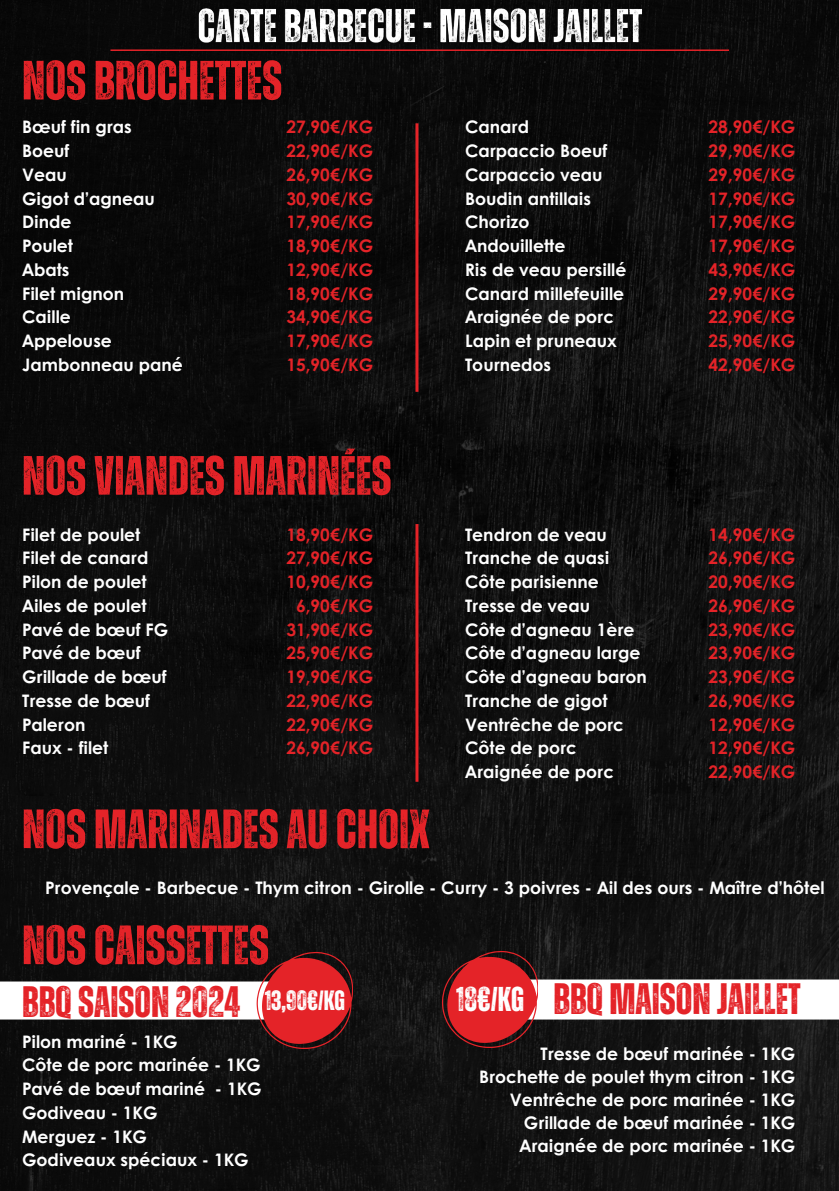
<style>
.page{position:relative;width:839px;height:1191px;background:#fff}
.page>*{position:absolute;margin:0;border:0;box-sizing:border-box;transform-origin:0 0}
.t1{font:700 55.4px "Zuume Rough";color:#e42328}
.t2{font:700 44px "Zuume Rough";color:#e42328}
.t3{font:700 34.4px "Zuume Rough";color:#fff}
.t4{font:700 27.8px "Zuume Rough";color:#fff}
.t5{font:700 17.2px "Century Gothic";color:#fff}
.t6{font:700 17.2px/23.8px "Century Gothic";color:#e42328;text-align:justify}
</style>
<div class="page">
<img style="left:0;top:0;width:838px;height:1191px">
<hr style="left:110px;top:49px;width:619px;height:2px;background:#e42328">
<svg style="left:0;top:952px;width:352px;height:97px"></svg>
<svg style="left:442px;top:951px;width:396px;height:97px"></svg>
<img style="left:186px;top:0;width:468px;height:57px">
<hr style="left:415px;top:123px;width:3px;height:269px;background:#e42328">
<hr style="left:415px;top:524px;width:3px;height:258px;background:#e42328">
<h1 class="t1" style="left:22px;top:55px;width:262px">NOSBROCHETTES</h1>
<p class="t5" style="left:22px;top:114px;width:111px">Bœuf fin gras</p>
<p class="t5" style="left:22px;top:138px;width:49px">Boeuf</p>
<p class="t5" style="left:22px;top:162px;width:46px">Veau</p>
<p class="t5" style="left:22px;top:185px;width:134px">Gigot d’agneau</p>
<p class="t5" style="left:22px;top:209px;width:51px">Dinde</p>
<p class="t5" style="left:22px;top:233px;width:53px">Poulet</p>
<p class="t5" style="left:22px;top:257px;width:49px">Abats</p>
<p class="t5" style="left:22px;top:280px;width:104px">Filet mignon</p>
<p class="t5" style="left:22px;top:304px;width:50px">Caille</p>
<p class="t5" style="left:22px;top:328px;width:91px">Appelouse</p>
<p class="t5" style="left:22px;top:352px;width:162px">Jambonneau pané</p>
<p class="t6" style="left:286px;top:115px;width:88px">27,90€/KG 22,90€/KG 26,90€/KG 30,90€/KG 17,90€/KG 18,90€/KG 12,90€/KG 18,90€/KG 34,90€/KG 17,90€/KG 15,90€/KG</p>
<h5 class="t6" style="left:708px;top:115px;width:88px">28,90€/KG 29,90€/KG 29,90€/KG 17,90€/KG 17,90€/KG 17,90€/KG 43,90€/KG 29,90€/KG 22,90€/KG 25,90€/KG 42,90€/KG</h5>
<h5 class="t5" style="left:465px;top:114px;width:65px">Canard</h5>
<p class="t5" style="left:465px;top:138px;width:144px">Carpaccio Boeuf</p>
<p class="t5" style="left:465px;top:162px;width:139px">Carpaccio veau</p>
<p class="t5" style="left:465px;top:185px;width:127px">Boudin antillais</p>
<p class="t5" style="left:465px;top:209px;width:66px">Chorizo</p>
<p class="t5" style="left:465px;top:233px;width:102px">Andouillette</p>
<p class="t5" style="left:465px;top:257px;width:163px">Ris de veau persillé</p>
<p class="t5" style="left:465px;top:280px;width:161px">Canard millefeuille</p>
<p class="t5" style="left:465px;top:304px;width:150px">Araignée de porc</p>
<p class="t5" style="left:465px;top:328px;width:153px">Lapin et pruneaux</p>
<p class="t5" style="left:465px;top:352px;width:88px">Tournedos</p>
<h1 class="t1" style="left:22px;top:450px;width:371px">NOSVIANDESMARINÉES</h1>
<p class="t5" style="left:22px;top:521px;width:120px">Filet de poulet</p>
<p class="t5" style="left:22px;top:545px;width:128px">Filet de canard</p>
<p class="t5" style="left:22px;top:569px;width:126px">Pilon de poulet</p>
<p class="t5" style="left:22px;top:593px;width:126px">Ailes de poulet</p>
<p class="t5" style="left:22px;top:616px;width:148px">Pavé de bœuf FG</p>
<p class="t5" style="left:22px;top:640px;width:120px">Pavé de bœuf</p>
<p class="t5" style="left:22px;top:664px;width:146px">Grillade de bœuf</p>
<p class="t5" style="left:22px;top:688px;width:129px">Tresse de bœuf</p>
<p class="t5" style="left:22px;top:711px;width:65px">Paleron</p>
<p class="t5" style="left:22px;top:735px;width:88px">Faux - filet</p>
<p class="t6" style="left:286px;top:522px;width:88px;text-align:center">18,90€/KG<br>27,90€/KG<br>10,90€/KG<br>6,90€/KG<br>31,90€/KG<br>25,90€/KG<br>19,90€/KG<br>22,90€/KG<br>22,90€/KG<br>26,90€/KG</p>
<h5 class="t6" style="left:708px;top:522px;width:88px">14,90€/KG 26,90€/KG 20,90€/KG 26,90€/KG 23,90€/KG 23,90€/KG 23,90€/KG 26,90€/KG 12,90€/KG 12,90€/KG 22,90€/KG</h5>
<h1 class="t1" style="left:22px;top:804px;width:409px">NOSMARINADESAUCHOIX</h1>
<p class="t5" style="left:45px;top:875px;width:780px">Provençale - Barbecue - Thym citron - Girolle - Curry - 3 poivres - Ail des ours - Maître d’hôtel</p>
<h1 class="t1" style="left:22px;top:920px;width:248px">NOSCAISSETTES</h1>
<h5 class="t5" style="left:465px;top:521px;width:143px">Tendron de veau</h5>
<p class="t5" style="left:465px;top:545px;width:146px">Tranche de quasi</p>
<p class="t5" style="left:465px;top:569px;width:135px">Côte parisienne</p>
<p class="t5" style="left:465px;top:593px;width:126px">Tresse de veau</p>
<p class="t5" style="left:465px;top:616px;width:171px">Côte d’agneau 1ère</p>
<p class="t5" style="left:465px;top:640px;width:177px">Côte d’agneau large</p>
<p class="t5" style="left:465px;top:664px;width:183px">Côte d’agneau baron</p>
<p class="t5" style="left:465px;top:688px;width:144px">Tranche de gigot</p>
<p class="t5" style="left:465px;top:711px;width:160px">Ventrêche de porc</p>
<p class="t5" style="left:465px;top:735px;width:113px">Côte de porc</p>
<p class="t5" style="left:465px;top:759px;width:150px">Araignée de porc</p>
<p class="t2" style="left:22px;top:982px;width:219px">BBQSAISON 2024</p>
<p class="t2" style="left:553px;top:979px;width:249px">BBQMAISON JAILLET</p>
<p class="t5" style="left:540px;top:1041px;width:256px">Tresse de bœuf marinée - 1KG</p>
<p class="t5" style="left:479px;top:1064px;width:318px">Brochette de poulet thym citron - 1KG</p>
<p class="t5" style="left:509px;top:1087px;width:287px">Ventrêche de porc marinée - 1KG</p>
<p class="t5" style="left:524px;top:1110px;width:273px">Grillade de bœuf marinée - 1KG</p>
<p class="t5" style="left:519px;top:1133px;width:277px">Araignée de porc marinée - 1KG</p>
<p class="t4" style="left:265px;top:988px;width:82px">13,90€/KG</p>
<p class="t3" style="left:456px;top:983px;width:69px">18€/KG</p>
<p class="t5" style="left:22px;top:1028px;width:157px">Pilon mariné - 1KG</p>
<h3 class="t5" style="left:22px;top:1052px;width:240px">Côte de porc marinée - 1KG</h3>
<p class="t5" style="left:22px;top:1076px;width:241px">Pavé de bœuf mariné - 1KG</p>
<h4 class="t5" style="left:22px;top:1100px;width:137px">Godiveau - 1KG</h4>
<h2 class="t5" style="left:22px;top:1123px;width:126px">Merguez - 1KG</h2>
<h2 class="t5" style="left:22px;top:1147px;width:228px">Godiveaux spéciaux - 1KG</h2>
</div>
